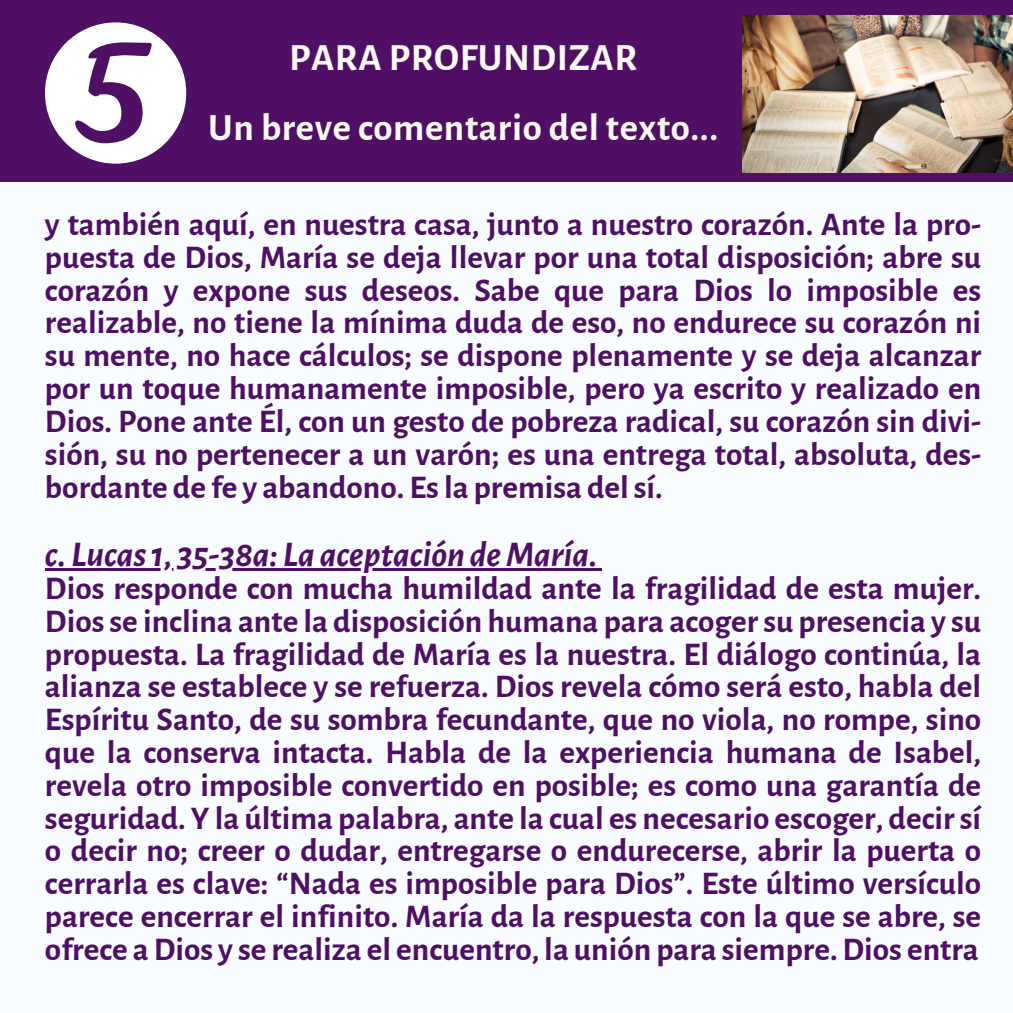
<style>
.page{position:relative;width:1013px;height:1013px;background:#fff}
.page>*{position:absolute;margin:0;border:0;box-sizing:border-box;transform-origin:0 0}
.t1{font:700 38.75px "Alegreya Sans";letter-spacing:.015em;color:#fdf8f1}
.t2{font:italic 700 36.25px "Alegreya Sans";color:#4f0f65}
.t3{font:700 33.12px/32.8px "Alegreya Sans";color:#4f0f65;text-align:justify}
</style>
<div class="page">
<div style="left:0;top:0;width:1012px;height:1012px;background:#4f0f65"></div>
<div style="left:0;top:183px;width:1012px;height:829px;background:#fafdff"></div>
<img style="left:742px;top:15px;width:270px;height:158px">
<svg style="left:45px;top:22px;width:141px;height:142px"></svg>
<hr style="left:45px;top:568px;width:552px;height:2px;background:#4f0f65">
<p class="t1" style="left:289px;top:39px;width:349px">PARA PROFUNDIZAR</p>
<p class="t1" style="left:208px;top:109px;width:511px">Un breve comentario del texto...</p>
<p class="t3" style="left:45px;top:208px;width:937px">y también aquí, en nuestra casa, junto a nuestro corazón. Ante la pro&shy;puesta de Dios, María se deja llevar por una total disposición; abre su corazón y expone sus deseos. Sabe que para Dios lo imposible es realizable, no tiene la mínima duda de eso, no endurece su corazón ni su mente, no hace cálculos; se dispone plenamente y se deja alcanzar por un toque humanamente imposible, pero ya escrito y realizado en Dios. Pone ante Él, con un gesto de pobreza radical, su corazón sin divi&shy;sión, su no pertenecer a un varón; es una entrega total, absoluta, des&shy;bordante de fe y abandono. Esla premisa delsí.</p>
<p class="t2" style="left:45px;top:537px;width:554px">c. Lucas1, 35-38a: La aceptación deMaría.</p>
<p class="t3" style="left:45px;top:572px;width:937px">Dios responde con mucha humildad ante la fragilidad de esta mujer.<br>Dios se inclina ante la disposición humana para acoger su presencia y su propuesta. La fragilidad de María es la nuestra. El diálogo continúa, la alianza se establece y se refuerza. Dios revela cómo será esto, habla del Espíritu Santo, de su sombra fecundante, que no viola, no rompe, sino que la conserva intacta. Habla de la experiencia humana de Isabel, revela otro imposible convertido en posible; es como una garantía de seguridad. Y la última palabra, ante la cual es necesario escoger, decir sí o decir no; creer o dudar, entregarse o endurecerse, abrir la puerta o cerrarla es clave: “Nada es imposible para Dios”. Este último versículo parece encerrar el infinito. María da la respuesta con la que se abre, se ofrece aDios y se realiza el encuentro, la unión para siempre.Dios entra</p>
</div>
